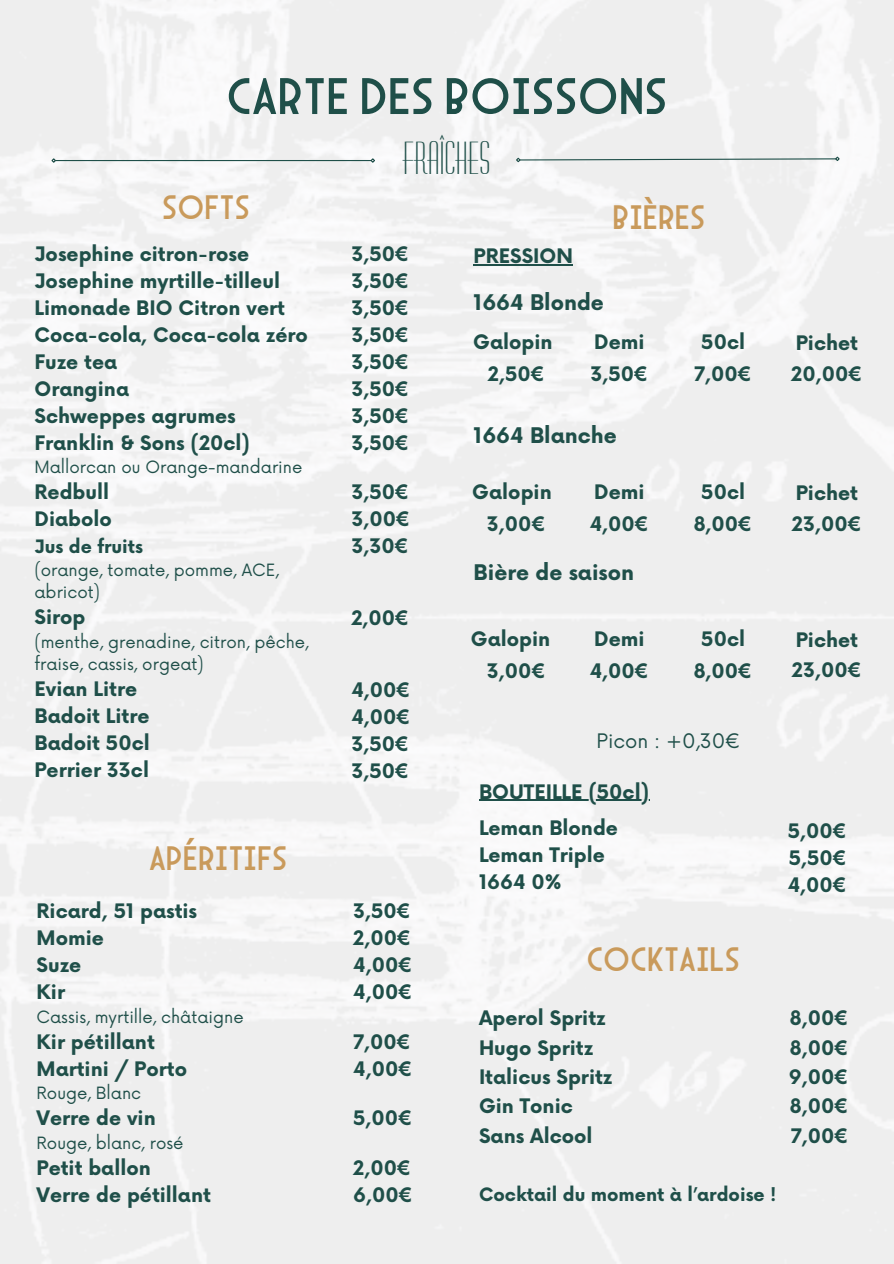
<style>
.page{position:relative;width:894px;height:1264px;background:#fff}
.page>*{position:absolute;margin:0;border:0;box-sizing:border-box;transform-origin:0 0}
.t1{font:52.5px "Arcane Nine";color:#1f4f49}
.t2{font:45px "Huxley Vertical BT";color:#1f4f49}
.t3{font:34.5px "Arcane Nine";color:#c99a5b}
.t4{font:700 21px "Now";color:#1f4f49}
.t5{font:700 19.5px/27px "Now";color:#1f4f49;text-align:justify}
.t6{font:19.5px "Now";color:#1f4f49}
.t7{font:700 18px "Now";color:#1f4f49}
.t8{font:16.5px/22.5px "Now";color:#1f4f49}
</style>
<div class="page">
<img style="left:0;top:0;width:893px;height:1263px">
<hr style="left:55px;top:160px;width:316px;height:1px;background:#1f4f49">
<svg style="left:50px;top:157px;width:7px;height:7px"></svg>
<svg style="left:369px;top:157px;width:7px;height:7px"></svg>
<svg style="left:515px;top:156px;width:325px;height:7px"></svg>
<hr style="left:473px;top:264px;width:100px;height:1px;background:#1f4f49">
<hr style="left:479px;top:799px;width:170px;height:1px;background:#1f4f49">
<p class="t1" style="left:226px;top:65px;width:442px">CARTE DES BOISSONS</p>
<h1 class="t2" style="left:402px;top:134px;width:89px">FRAîCHES</h1>
<p class="t3" style="left:162px;top:187px;width:89px">SOFTS</p>
<h2 class="t3" style="left:612px;top:197px;width:94px">BIÈRES</h2>
<p class="t5" style="left:35px;top:241px;width:216px">Josephine citron-rose</p>
<p class="t5" style="left:35px;top:268px;width:247px">Josephine myrtille-tilleul</p>
<p class="t5" style="left:35px;top:295px;width:252px">Limonade BIO Citron vert</p>
<p class="t5" style="left:35px;top:322px;width:275px">Coca-cola, Coca-cola zéro</p>
<p class="t5" style="left:35px;top:349px;width:84px">Fuze tea</p>
<p class="t5" style="left:35px;top:376px;width:96px">Orangina</p>
<p class="t5" style="left:35px;top:403px;width:203px">Schweppes agrumes</p>
<p class="t5" style="left:35px;top:430px;width:217px">Franklin &amp; Sons (20cl)</p>
<p class="t8" style="left:35px;top:457px;width:269px">Mallorcan ou Orange-mandarine</p>
<h5 class="t5" style="left:35px;top:480px;width:76px">Redbull</h5>
<h5 class="t5" style="left:35px;top:507px;width:79px">Diabolo</h5>
<h5 class="t7" style="left:35px;top:537px;width:110px">Jus de fruits</h5>
<h5 class="t8" style="left:35px;top:559px;width:246px">(orange, tomate, pomme, ACE, abricot)</h5>
<h3 class="t5" style="left:35px;top:604px;width:52px">Sirop</h3>
<h4 class="t8" style="left:35px;top:631px;width:275px">(menthe, grenadine, citron, pêche, fraise, cassis, orgeat)</h4>
<p class="t5" style="left:35px;top:676px;width:104px">Evian Litre</p>
<h5 class="t5" style="left:35px;top:703px;width:116px">Badoit Litre</h5>
<p class="t5" style="left:35px;top:730px;width:117px">Badoit 50cl</p>
<h5 class="t5" style="left:35px;top:757px;width:116px">Perrier 33cl</h5>
<h3 class="t3" style="left:149px;top:838px;width:140px">APÉRITIFS</h3>
<p class="t5" style="left:37px;top:898px;width:162px">Ricard, 51 pastis</p>
<h3 class="t5" style="left:37px;top:925px;width:69px">Momie</h3>
<p class="t5" style="left:37px;top:952px;width:46px">Suze</p>
<p class="t5" style="left:37px;top:979px;width:30px">Kir</p>
<p class="t8" style="left:37px;top:1006px;width:208px">Cassis, myrtille, châtaigne</p>
<p class="t5" style="left:37px;top:1029px;width:120px">Kir pétillant</p>
<p class="t5" style="left:37px;top:1056px;width:152px">Martini / Porto</p>
<p class="t8" style="left:37px;top:1083px;width:106px">Rouge, Blanc</p>
<p class="t5" style="left:37px;top:1105px;width:121px">Verre de vin</p>
<p class="t8" style="left:37px;top:1132px;width:148px">Rouge, blanc, rosé</p>
<p class="t5" style="left:37px;top:1155px;width:116px">Petit ballon</p>
<p class="t5" style="left:37px;top:1182px;width:176px">Verre de pétillant</p>
<h5 class="t5" style="left:351px;top:241px;width:60px">3,50€ 3,50€ 3,50€</h5>
<h5 class="t5" style="left:351px;top:322px;width:60px">3,50€ 3,50€ 3,50€ 3,50€ 3,50€</h5>
<h5 class="t5" style="left:351px;top:480px;width:61px">3,50€ 3,00€ 3,30€</h5>
<h5 class="t5" style="left:351px;top:606px;width:60px">2,00€</h5>
<h5 class="t5" style="left:351px;top:678px;width:61px">4,00€ 4,00€ 3,50€ 3,50€</h5>
<h5 class="t5" style="left:353px;top:898px;width:61px">3,50€ 2,00€ 4,00€ 4,00€</h5>
<h5 class="t5" style="left:353px;top:1029px;width:60px">7,00€</h5>
<h5 class="t5" style="left:353px;top:1056px;width:61px">4,00€</h5>
<h5 class="t5" style="left:353px;top:1105px;width:61px">5,00€</h5>
<h5 class="t5" style="left:353px;top:1155px;width:60px">2,00€</h5>
<h5 class="t5" style="left:353px;top:1182px;width:61px">6,00€</h5>
<h5 class="t5" style="left:473px;top:244px;width:101px">PRESSION</h5>
<h5 class="t4" style="left:473px;top:291px;width:132px">1664 Blonde</h5>
<h5 class="t5" style="left:473px;top:329px;width:81px">Galopin</h5>
<h5 class="t5" style="left:594px;top:329px;width:52px">Demi</h5>
<h5 class="t5" style="left:701px;top:329px;width:45px">50cl</h5>
<h5 class="t5" style="left:795px;top:330px;width:64px">Pichet</h5>
<h5 class="t5" style="left:487px;top:362px;width:59px">2,50€</h5>
<h5 class="t5" style="left:590px;top:362px;width:60px">3,50€</h5>
<h6 class="t5" style="left:694px;top:362px;width:60px">7,00€</h6>
<h5 class="t5" style="left:791px;top:362px;width:73px">20,00€</h5>
<h5 class="t4" style="left:473px;top:424px;width:145px">1664 Blanche</h5>
<h5 class="t5" style="left:472px;top:479px;width:81px">Galopin</h5>
<h5 class="t5" style="left:594px;top:479px;width:52px">Demi</h5>
<p class="t5" style="left:701px;top:479px;width:45px">50cl</p>
<p class="t5" style="left:795px;top:480px;width:64px">Pichet</p>
<p class="t5" style="left:487px;top:512px;width:61px">3,00€</p>
<p class="t5" style="left:589px;top:512px;width:61px">4,00€</p>
<p class="t5" style="left:693px;top:512px;width:60px">8,00€</p>
<p class="t5" style="left:791px;top:512px;width:72px">23,00€</p>
<h5 class="t4" style="left:473px;top:561px;width:162px">Bière de saison</h5>
<p class="t5" style="left:471px;top:626px;width:81px">Galopin</p>
<p class="t5" style="left:594px;top:626px;width:52px">Demi</p>
<p class="t5" style="left:701px;top:626px;width:45px">50cl</p>
<p class="t5" style="left:795px;top:627px;width:64px">Pichet</p>
<h5 class="t5" style="left:487px;top:658px;width:61px">3,00€</h5>
<h5 class="t5" style="left:589px;top:658px;width:61px">4,00€</h5>
<h5 class="t5" style="left:693px;top:658px;width:60px">8,00€</h5>
<h5 class="t5" style="left:791px;top:657px;width:72px">23,00€</h5>
<p class="t6" style="left:596px;top:729px;width:145px">Picon : +0,30€</p>
<h5 class="t5" style="left:479px;top:779px;width:171px">BOUTEILLE (50cl)</h5>
<h5 class="t5" style="left:479px;top:815px;width:140px;text-align:left">Leman Blonde<br>Leman Triple<br>1664 0%</h5>
<p class="t5" style="left:787px;top:818px;width:61px">5,00€ 5,50€ 4,00€</p>
<h5 class="t3" style="left:586px;top:939px;width:155px">COCKTAILS</h5>
<h5 class="t5" style="left:479px;top:1004px;width:135px;line-height:29.2px;text-align:left">Aperol Spritz<br>Hugo Spritz<br>Italicus Spritz<br>Gin Tonic<br>Sans Alcool</h5>
<h5 class="t5" style="left:788px;top:1004px;width:61px;line-height:29.2px">8,00€ 8,00€ 9,00€ 8,00€ 7,00€</h5>
<h5 class="t7" style="left:479px;top:1184px;width:299px">Cocktail du moment à l’ardoise !</h5>
</div>
